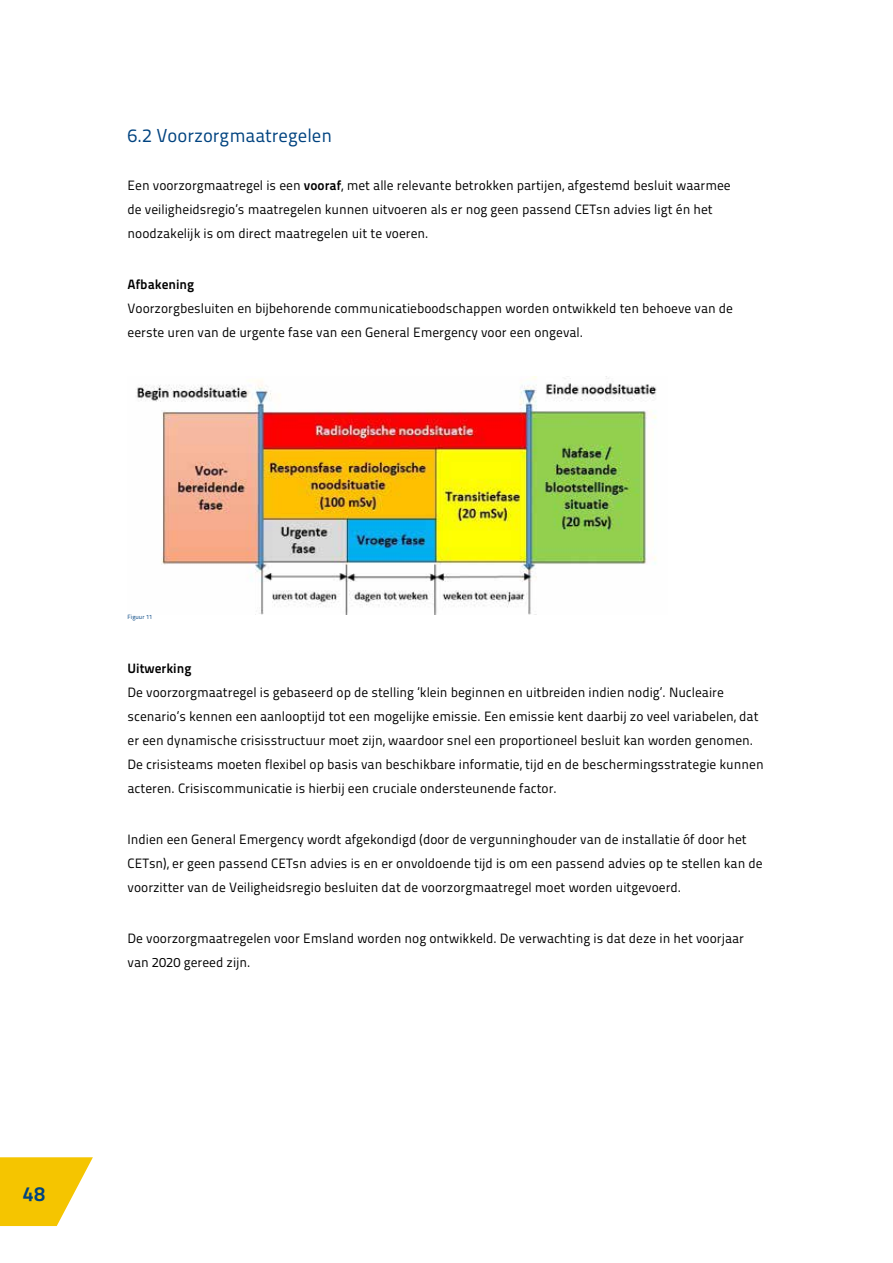
<style>
.page{position:relative;width:893px;height:1263px;background:#fff}
.page>*{position:absolute;margin:0;border:0;box-sizing:border-box;transform-origin:0 0}
.t1{font:20.55px "Titillium Maps 29 L 800 wt";color:#004380}
.t2{font:18.75px "Titillium Maps 29 L 400 wt";color:#004380}
.t3{font:13.5px/24px "Titillium Maps 29 L 400 wt";color:#000}
.t4{font:13.5px "Titillium Maps 29 L 800 wt";color:#000}
.t5{font:6.15px "Titillium Maps 29 L 400 wt";color:#004380}
.s1{font-family:"Titillium Maps 29 L 800 wt"}
</style>
<div class="page">
<svg style="left:0;top:1157px;width:93px;height:69px"></svg>
<img style="left:137px;top:377px;width:520px;height:237px">
<h2 class="t2" style="left:128px;top:121px;width:206px">6.2 Voorzorgmaatregelen</h2>
<p class="t3" style="left:128px;top:172px;width:605px">Een voorzorgmaatregel is een <span class="s1">vooraf</span>, met alle relevante betrokken partijen, afgestemd besluit waarmee de veiligheidsregio’s maatregelen kunnen uitvoeren als er nog geen passend CETsn advies ligt én het noodzakelijk is om direct maatregelen uit te voeren.</p>
<p class="t4" style="left:128px;top:273px;width:68px">Afbakening</p>
<p class="t3" style="left:128px;top:295px;width:607px">Voorzorgbesluiten en bijbehorende communicatieboodschappen worden ontwikkeld ten behoeve van de eerste uren van de urgente fase van een General Emergency voor een ongeval.</p>
<p class="t5" style="left:128px;top:612px;width:26px">Figuur 11</p>
<p class="t4" style="left:128px;top:658px;width:65px">Uitwerking</p>
<p class="t3" style="left:128px;top:679px;width:638px">De voorzorgmaatregel is gebaseerd op de stelling ‘klein beginnen en uitbreiden indien nodig’. Nucleaire scenario’s kennen een aanlooptijd tot een mogelijke emissie. Een emissie kent daarbij zo veel variabelen, dat er een dynamische crisisstructuur moet zijn, waardoor snel een proportioneel besluit kan worden genomen.<br>De crisisteams moeten flexibel op basis van beschikbare informatie, tijd en de beschermingsstrategie kunnen acteren. Crisiscommunicatie is hierbij een cruciale ondersteunende factor.</p>
<p class="t3" style="left:128px;top:826px;width:637px">Indien een General Emergency wordt afgekondigd (door de vergunninghouder van de installatie óf door het<br>CETsn), er geen passend CETsn advies is en er onvoldoende tijd is om een passend advies op te stellen kan de voorzitter van de Veiligheidsregio besluiten dat de voorzorgmaatregel moet worden uitgevoerd.</p>
<p class="t3" style="left:128px;top:925px;width:618px">De voorzorgmaatregelen voor Emsland worden nog ontwikkeld. De verwachting is dat deze in het voorjaar van 2020 gereed zijn.</p>
<h1 class="t1" style="left:23px;top:1178px;width:24px">48</h1>
</div>
